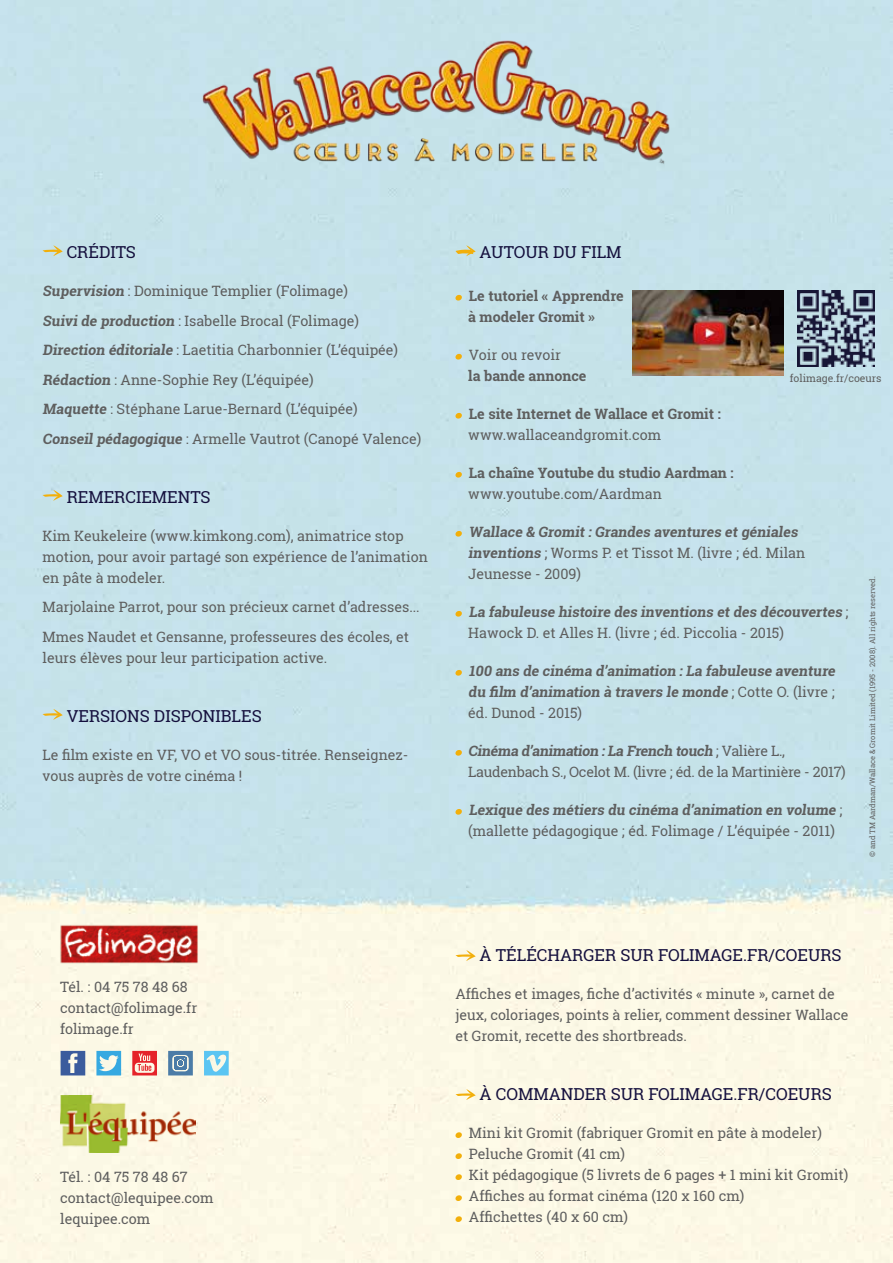
<style>
.page{position:relative;width:893px;height:1263px;background:#fff}
.page>*{position:absolute;margin:0;border:0;box-sizing:border-box;transform-origin:0 0}
.t1{font:16.5px "Roboto Slab";color:#140f3d}
.t2{font:14.25px/21px "Roboto Slab";color:#5e5e5e}
.t3{font:700 14.25px/21px "Roboto Slab";color:#5e5e5e}
.t4{font:14.25px/21px "Roboto Slab";letter-spacing:-.02em;color:#5e5e5e}
.t5{font:10.5px "Roboto Slab";color:#5e5e5e}
.t6{font:7.5px "Roboto Slab";color:#5e5e5e}
.s1{font-weight:700}
.s2{font-weight:400}
</style>
<div class="page">
<img style="left:0;top:0;width:893px;height:1263px">
<img style="left:60px;top:923px;width:139px;height:40px">
<img style="left:60px;top:1096px;width:136px;height:57px">
<svg style="left:455px;top:950px;width:21px;height:11px"></svg>
<svg style="left:455px;top:1089px;width:21px;height:11px"></svg>
<svg style="left:455px;top:1132px;width:7px;height:6px"></svg>
<svg style="left:455px;top:1153px;width:7px;height:6px"></svg>
<svg style="left:455px;top:1174px;width:7px;height:6px"></svg>
<svg style="left:455px;top:1195px;width:7px;height:6px"></svg>
<svg style="left:455px;top:1216px;width:7px;height:6px"></svg>
<svg style="left:43px;top:245px;width:20px;height:11px"></svg>
<svg style="left:43px;top:490px;width:20px;height:11px"></svg>
<svg style="left:43px;top:709px;width:20px;height:11px"></svg>
<svg style="left:455px;top:245px;width:21px;height:11px"></svg>
<svg style="left:455px;top:294px;width:7px;height:7px"></svg>
<svg style="left:455px;top:353px;width:7px;height:7px"></svg>
<svg style="left:455px;top:412px;width:7px;height:7px"></svg>
<svg style="left:455px;top:471px;width:7px;height:7px"></svg>
<svg style="left:455px;top:530px;width:7px;height:7px"></svg>
<svg style="left:455px;top:610px;width:7px;height:7px"></svg>
<svg style="left:455px;top:669px;width:7px;height:7px"></svg>
<svg style="left:455px;top:749px;width:7px;height:7px"></svg>
<svg style="left:455px;top:808px;width:7px;height:7px"></svg>
<img style="left:193px;top:37px;width:509px;height:139px">
<img style="left:797px;top:290px;width:77px;height:77px">
<img style="left:632px;top:290px;width:152px;height:85px">
<svg style="left:61px;top:1051px;width:24px;height:24px"></svg>
<svg style="left:96px;top:1051px;width:25px;height:24px"></svg>
<svg style="left:204px;top:1051px;width:25px;height:24px"></svg>
<svg style="left:132px;top:1051px;width:25px;height:24px"></svg>
<svg style="left:168px;top:1051px;width:25px;height:24px"></svg>
<p class="t1" style="left:67px;top:241px;width:71px">CRÉDITS</p>
<p class="t2" style="left:43px;top:276px;width:380px;line-height:29.5px"><span class="s1">Supervision</span> : Dominique Templier (Folimage)<br><span class="s1">Suivide production</span> : Isabelle Brocal (Folimage)<br><span class="s1">Direction éditoriale</span> : Laetitia Charbonnier (L’équipée)<br><span class="s1">Rédaction</span> : Anne-Sophie Rey (L’équipée)<br><span class="s1">Maquette</span> : Stéphane Larue-Bernard (L’équipée)<br><span class="s1">Conseilpédagogique</span> : Armelle Vautrot (Canopé Valence)</p>
<p class="t1" style="left:67px;top:486px;width:145px">REMERCIEMENTS</p>
<p class="t2" style="left:43px;top:525px;width:387px">Kim Keukeleire (www.kimkong.com), animatrice stop motion, pour avoir partagé son expérience de l’animation en pâte à modeler.</p>
<p class="t2" style="left:43px;top:592px;width:379px;line-height:29.5px">Marjolaine Parrot, pour son précieux carnet d’adresses...<br>Mmes Naudet et Gensanne, professeures des écoles, et</p>
<p class="t2" style="left:43px;top:647px;width:286px">leurs élèves pour leur participation active.</p>
<p class="t1" style="left:67px;top:705px;width:197px">VERSIONS DISPONIBLES</p>
<p class="t2" style="left:43px;top:744px;width:367px">Le film existe en VF, VO et VO sous-titrée. Renseignez&shy;vous auprès de votre cinéma !</p>
<p class="t1" style="left:480px;top:241px;width:143px">AUTOUR DU FILM</p>
<p class="t3" style="left:468px;top:285px;width:157px">Le tutoriel « Apprendre à modeler Gromit »</p>
<p class="t2" style="left:469px;top:344px;width:93px">Voir ou revoir</p>
<p class="t3" style="left:468px;top:365px;width:120px">la bande annonce</p>
<p class="t3" style="left:469px;top:403px;width:253px">Le site Internet de Wallace et Gromit :</p>
<p class="t2" style="left:468px;top:424px;width:194px">www.wallaceandgromit.com</p>
<p class="t3" style="left:469px;top:462px;width:266px">La chaîne Youtube du studio Aardman :</p>
<p class="t2" style="left:468px;top:483px;width:195px">www.youtube.com/Aardman</p>
<p class="t3" style="left:468px;top:521px;width:339px">Wallace &amp; Gromit :Grandes aventures et géniales inventions<span class="s2">; Worms P. et Tissot M. (livre ; éd. Milan<br>Jeunesse - 2009)</span></p>
<p class="t3" style="left:468px;top:601px;width:382px">La fabuleuse histoire des inventions et des découvertes <span class="s2">;<br>Hawock D. et Alles H. (livre ; éd. Piccolia - 2015)</span></p>
<p class="t3" style="left:468px;top:660px;width:371px">100 ans de cinéma d’animation :La fabuleuse aventure du film d’animation à travers le monde <span class="s2">; C o t t e O. ( l i v r e ; éd. Dunod - 2015)</span></p>
<p class="t4" style="left:468px;top:740px;width:379px"><span class="s1">Cinéma d’animation :La French touch</span> ; V a l i è r e L . ,<br>Laudenbach S., Ocelot M. (livre ; éd. de la Martinière - 2017)</p>
<p class="t2" style="left:468px;top:799px;width:376px"><span class="s1">Lexique des métiers du cinéma d’animation en volume</span> ; (mallette pédagogique ; éd. Folimage / L’équipée - 2011)</p>
<p class="t5" style="left:790px;top:371px;width:93px">folimage.fr/coeurs</p>
<p class="t6" style="left:867px;top:857px;width:282px;rotate:-90deg">© and TM Aardman/Wallace &amp; Gromit Limited (1995 - 2008). All rights reserved.</p>
<p class="t2" style="left:60px;top:976px;width:139px">Tél. : 04 75 78 48 68 contact@folimage.fr folimage.fr</p>
<p class="t2" style="left:60px;top:1166px;width:155px">Tél. : 04 75 78 48 67 contact@lequipee.com lequipee.com</p>
<p class="t1" style="left:480px;top:944px;width:363px">À TÉLÉCHARGER SUR FOLIMAGE.FR/COEURS</p>
<p class="t2" style="left:455px;top:983px;width:394px">Affiches et images, fiche d’activités « minute », carnet de jeux, coloriages, points à relier, comment dessiner Wallace et Gromit, recette des shortbreads.</p>
<p class="t1" style="left:480px;top:1083px;width:354px">À COMMANDER SUR FOLIMAGE.FR/COEURS</p>
<p class="t2" style="left:469px;top:1122px;width:381px">Mini kit Gromit (fabriquer Gromit en pâte à modeler)<br>Peluche Gromit (41 cm)<br>Kit pédagogique (5 livrets de 6 pages + 1 mini kit Gromit)<br>Affiches au format cinéma (120 x 160 cm)<br>Affichettes (40 x 60 cm)</p>
</div>
